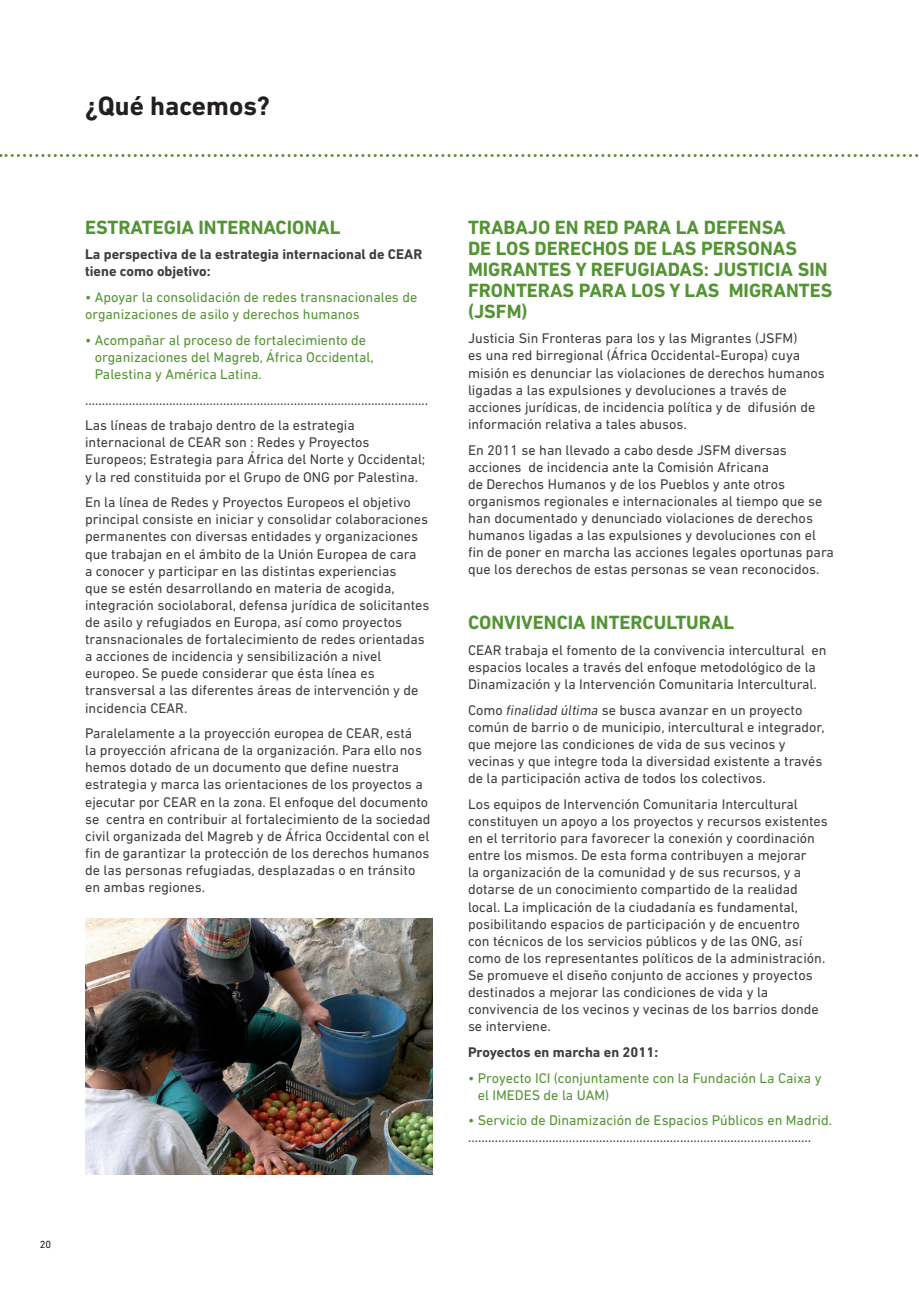
<style>
.page{position:relative;width:919px;height:1289px;background:#fff}
.page>*{position:absolute;margin:0;border:0;box-sizing:border-box;transform-origin:0 0}
.t1{font:700 27px "DIN Next LT Pro";color:#231f20}
.t2{font:700 19.5px/21px "DIN Next LT Pro";color:#539432}
.t3{font:14.25px/17.1px "DIN Next LT Pro";color:#3e3e3f}
.t4{font:14.25px/17.1px "DIN Next LT Pro";color:#539432}
.t5{font:700 14.25px/17.1px "DIN Next LT Pro";color:#3e3e3f}
.t6{font:10.5px "DIN Next LT Pro";color:#231f20}
.s1{font-style:italic}
</style>
<div class="page">
<svg style="left:0;top:154px;width:919px;height:3px"></svg>
<img style="left:85px;top:918px;width:347px;height:256px">
<h1 class="t1" style="left:85px;top:90px;width:186px">¿Qué hacemos?</h1>
<h2 class="t2" style="left:85px;top:216px;width:257px">ESTRATEGIA INTERNACIONAL</h2>
<p class="t5" style="left:85px;top:246px;width:339px">La perspectiva de la estrategia internacional de CEAR tiene como objetivo:</p>
<p class="t4" style="left:85px;top:288px;width:334px">• Apoyar la consolidación de redes transnacionales de organizaciones de asilo y derechos humanos</p>
<p class="t4" style="left:95px;top:331px;width:280px;text-indent:-10px">• Acompañar al proceso de fortalecimiento de organizaciones del Magreb, África Occidental,<br>Palestina y América Latina.</p>
<p class="t3" style="left:85px;top:387px;width:345px;line-height:25.7px">......................................................................................................<br>Las líneas de trabajo dentro de la estrategia</p>
<p class="t3" style="left:85px;top:434px;width:342px">internacional de CEAR son : Redes y Proyectos<br>Europeos; Estrategia para África del Norte y Occidental; y la red constituida por el Grupo de ONG por Palestina.</p>
<p class="t3" style="left:85px;top:493px;width:346px">En la línea de Redes y Proyectos Europeos el objetivo principal consiste en iniciar y consolidar colaboraciones permanentes con diversas entidades y organizaciones que trabajan en el ámbito de la Unión Europea de cara<br>a conocer y participar en las distintas experiencias<br>que se estén desarrollando en materia de acogida, integración sociolaboral, defensa jurídica de solicitantes de asilo y refugiados en Europa, así como proyectos transnacionales de fortalecimiento de redes orientadas a acciones de incidencia y sensibilización a nivel europeo. Se puede considerar que ésta línea es transversal a las diferentes áreas de intervención y de incidencia CEAR.</p>
<p class="t3" style="left:85px;top:724px;width:347px">Paralelamente a la proyección europea de CEAR, está<br>la proyección africana de la organización. Para ello nos hemos dotado de un documento que define nuestra estrategia y marca las orientaciones de los proyectos a ejecutar por CEAR en la zona. El enfoque del documento se centra en contribuir al fortalecimiento de la sociedad civil organizada del Magreb y de África Occidental con el fin de garantizar la protección de los derechos humanos de las personas refugiadas, desplazadas o en tránsito en ambas regiones.</p>
<h2 class="t2" style="left:468px;top:216px;width:366px">TRABAJO EN RED PARA LA DEFENSA<br>DE LOS DERECHOS DE LAS PERSONAS<br>MIGRANTES Y REFUGIADAS: JUSTICIA SIN<br>FRONTERAS PARA LOS Y LAS MIGRANTES (JSFM)</h2>
<p class="t3" style="left:468px;top:330px;width:358px">Justicia Sin Fronteras para los y las Migrantes (JSFM)<br>es una red birregional (África Occidental-Europa) cuya misión es denunciar las violaciones de derechos humanos ligadas a las expulsiones y devoluciones a través de acciones jurídicas, de incidencia política y de difusión de información relativa a tales abusos.</p>
<p class="t3" style="left:468px;top:441px;width:367px">En 2011 se han llevado a cabo desde JSFM diversas acciones de incidencia ante la Comisión Africana<br>de Derechos Humanos y de los Pueblos y ante otros organismos regionales e internacionales al tiempo que se han documentado y denunciado violaciones de derechos humanos ligadas a las expulsiones y devoluciones con el fin de poner en marcha las acciones legales oportunas para que los derechos de estas personas se vean reconocidos.</p>
<h2 class="t2" style="left:468px;top:612px;width:268px">CONVIVENCIA INTERCULTURAL</h2>
<p class="t3" style="left:468px;top:641px;width:360px">CEAR trabaja el fomento de la convivencia intercultural en espacios locales a través del enfoque metodológico de la<br>Dinamización y la Intervención Comunitaria Intercultural.</p>
<p class="t3" style="left:468px;top:701px;width:358px">Como <span class="s1">finalidad última</span> se busca avanzar en un proyecto común de barrio o de municipio, intercultural e integrador, que mejore las condiciones de vida de sus vecinos y vecinas y que integre toda la diversidad existente a través de la participación activa de todos los colectivos.</p>
<p class="t3" style="left:468px;top:795px;width:361px">Los equipos de Intervención Comunitaria Intercultural constituyen un apoyo a los proyectos y recursos existentes en el territorio para favorecer la conexión y coordinación entre los mismos. De esta forma contribuyen a mejorar<br>la organización de la comunidad y de sus recursos, y a dotarse de un conocimiento compartido de la realidad local. La implicación de la ciudadanía es fundamental, posibilitando espacios de participación y de encuentro<br>con técnicos de los servicios públicos y de las ONG, así como de los representantes políticos de la administración.<br>Se promueve el diseño conjunto de acciones y proyectos destinados a mejorar las condiciones de vida y la convivencia de los vecinos y vecinas de los barrios donde se interviene.</p>
<p class="t5" style="left:468px;top:1043px;width:192px">Proyectos en marcha en 2011:</p>
<p class="t4" style="left:477px;top:1068px;width:345px;text-indent:-10px">• Proyecto ICI (conjuntamente con la Fundación La Caixa y el IMEDES de la UAM)</p>
<p class="t4" style="left:468px;top:1111px;width:365px">• Servicio de Dinamización de Espacios Públicos en Madrid.</p>
<p class="t3" style="left:468px;top:1128px;width:345px">......................................................................................................</p>
<p class="t6" style="left:40px;top:1238px;width:13px">20</p>
</div>
